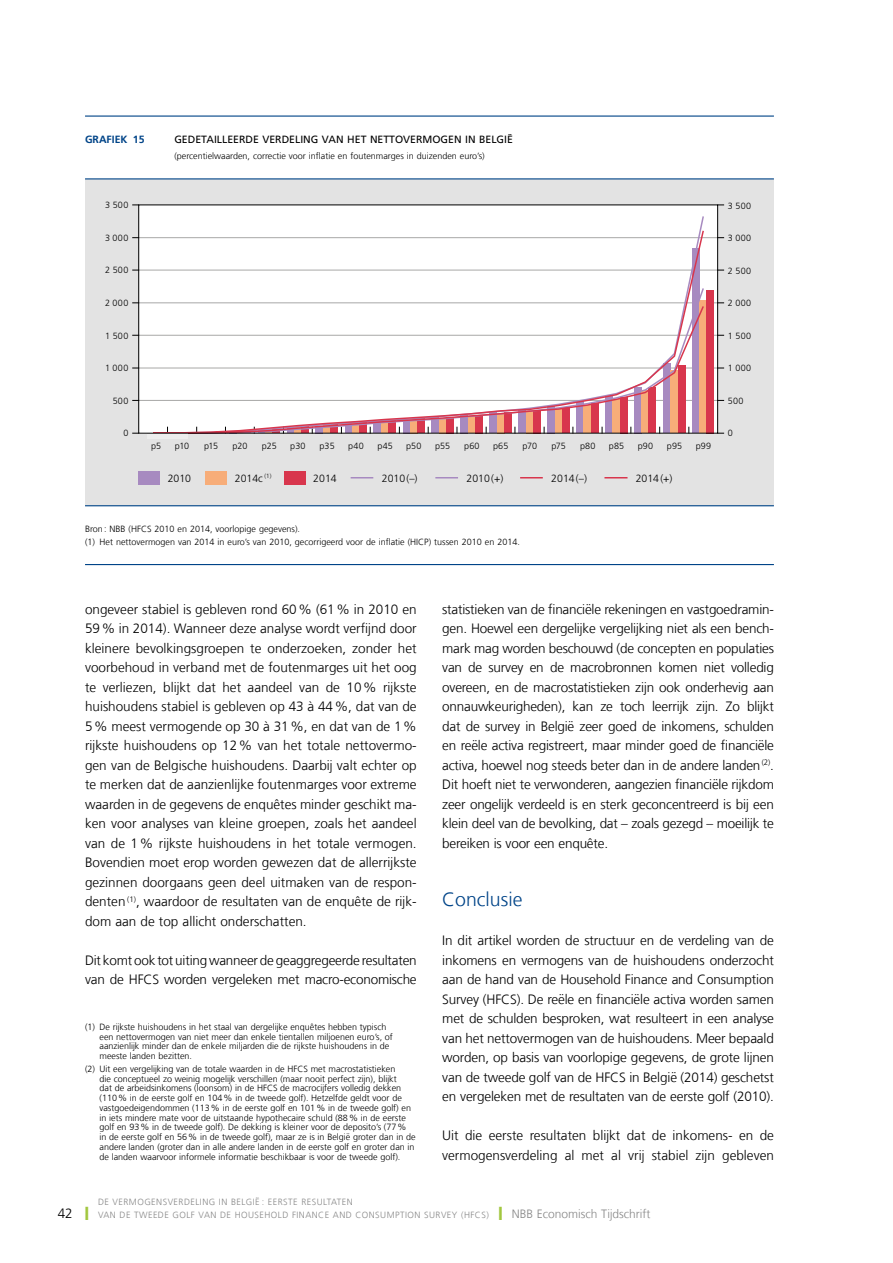
<style>
.page{position:relative;width:893px;height:1263px;background:#fff}
.page>*{position:absolute;margin:0;border:0;box-sizing:border-box;transform-origin:0 0}
.t1{font:300 19.5px "Frutiger LT Com";color:#048}
.t2{font:300 13.5px/19.5px "Frutiger LT Com";letter-spacing:-.01em;color:#000;text-align:justify}
.t3{font:300 12px "Frutiger LT Com";color:#878787}
.t4{font:10.5px "Frutiger LT Com";color:#000}
.t5{font:300 10.5px "Frutiger LT";color:#000}
.t6{font:700 10.5px "Frutiger LT Com";color:#048}
.t7{font:300 9px/9.8px "Frutiger LT Com";color:#000}
.t8{font:300 9px "Frutiger LT";letter-spacing:.02em;color:#000}
.t9{font:300 9px/13.2px "Frutiger LT Com";letter-spacing:.05em;color:#878787}
.s1{color:#a2c740}
.s2{font-size:9px}
</style>
<div class="page">
<div style="left:85px;top:179px;width:689px;height:327px;background:#e3e3e3"></div>
<hr style="left:85px;top:116px;width:689px;height:1px;background:#048">
<hr style="left:85px;top:178px;width:689px;height:1px;background:#048">
<hr style="left:85px;top:505px;width:689px;height:1px;background:#048">
<hr style="left:85px;top:564px;width:689px;height:1px;background:#048">
<div style="left:139px;top:205px;width:579px;height:228px;background:#fff"></div>
<hr style="left:138px;top:237px;width:580px;height:1px;background:#a8a8a7">
<hr style="left:138px;top:270px;width:580px;height:1px;background:#a8a8a7">
<hr style="left:138px;top:302px;width:580px;height:1px;background:#a8a8a7">
<hr style="left:138px;top:335px;width:580px;height:1px;background:#a8a8a7">
<hr style="left:138px;top:368px;width:580px;height:1px;background:#a8a8a7">
<hr style="left:138px;top:400px;width:580px;height:1px;background:#a8a8a7">
<div style="left:700px;top:300px;width:7px;height:133px;background:#f7ad79"></div>
<div style="left:707px;top:290px;width:7px;height:143px;background:#d8364d"></div>
<svg style="left:152px;top:229px;width:553px;height:203px"></svg>
<div style="left:138px;top:471px;width:22px;height:13px;background:#a78ac0"></div>
<div style="left:206px;top:471px;width:21px;height:13px;background:#f7ad79"></div>
<div style="left:284px;top:471px;width:21px;height:13px;background:#d8364d"></div>
<svg style="left:351px;top:477px;width:22px;height:1px"></svg>
<svg style="left:435px;top:477px;width:23px;height:1px"></svg>
<svg style="left:520px;top:477px;width:23px;height:1px"></svg>
<svg style="left:604px;top:477px;width:23px;height:1px"></svg>
<div style="left:148px;top:433px;width:40px;height:5px;background:#ededed"></div>
<div style="left:138px;top:205px;width:580px;height:229px;border:1px solid #000"></div>
<p class="t6" style="left:85px;top:133px;width:61px">GRAFIEK 15</p>
<p class="t4" style="left:174px;top:133px;width:340px">GEDETAILLEERDE VERDELING VAN HET NETTOVERMOGEN IN BELGIË</p>
<p class="t7" style="left:174px;top:151px;width:312px">(percentielwaarden, correctie voor inflatie en foutenmarges in duizenden euro’s)</p>
<p class="t8" style="left:105px;top:200px;width:25px">3 500</p>
<p class="t8" style="left:105px;top:232px;width:25px">3 000</p>
<p class="t8" style="left:105px;top:265px;width:25px">2 500</p>
<p class="t8" style="left:105px;top:298px;width:25px">2 000</p>
<p class="t8" style="left:105px;top:330px;width:25px">1 500</p>
<p class="t8" style="left:105px;top:363px;width:25px">1 000</p>
<p class="t8" style="left:113px;top:395px;width:17px">500</p>
<p class="t8" style="left:123px;top:428px;width:7px">0</p>
<p class="t8" style="left:151px;top:441px;width:12px">p5</p>
<p class="t8" style="left:175px;top:441px;width:16px">p10</p>
<p class="t8" style="left:204px;top:441px;width:16px">p15</p>
<p class="t8" style="left:232px;top:441px;width:17px">p20</p>
<p class="t8" style="left:262px;top:441px;width:17px">p25</p>
<p class="t8" style="left:290px;top:441px;width:17px">p30</p>
<p class="t8" style="left:320px;top:441px;width:17px">p35</p>
<p class="t8" style="left:348px;top:441px;width:17px">p40</p>
<p class="t8" style="left:377px;top:441px;width:17px">p45</p>
<p class="t8" style="left:406px;top:441px;width:17px">p50</p>
<p class="t8" style="left:435px;top:441px;width:16px">p55</p>
<p class="t8" style="left:464px;top:441px;width:17px">p60</p>
<p class="t8" style="left:493px;top:441px;width:17px">p65</p>
<p class="t8" style="left:523px;top:441px;width:16px">p70</p>
<p class="t8" style="left:551px;top:441px;width:16px">p75</p>
<p class="t8" style="left:580px;top:441px;width:17px">p80</p>
<p class="t8" style="left:609px;top:441px;width:17px">p85</p>
<p class="t8" style="left:638px;top:441px;width:17px">p90</p>
<p class="t8" style="left:667px;top:441px;width:17px">p95</p>
<p class="t8" style="left:696px;top:441px;width:17px">p99</p>
<p class="t5" style="left:168px;top:472px;width:25px">2010</p>
<p class="t5" style="left:235px;top:472px;width:38px">2014c <sup>(1)</sup></p>
<p class="t5" style="left:313px;top:472px;width:25px">2014</p>
<p class="t5" style="left:382px;top:472px;width:37px">2010(–)</p>
<p class="t5" style="left:467px;top:472px;width:38px">2010(+)</p>
<p class="t5" style="left:551px;top:472px;width:37px">2014(–)</p>
<p class="t5" style="left:636px;top:472px;width:38px">2014(+)</p>
<p class="t7" style="left:85px;top:522px;width:436px;line-height:13.5px">Bron: NBB (HFCS 2010 en 2014, voorlopige gegevens).<br>(1) Het nettovermogen van 2014 in euro’s van 2010, gecorrigeerd voor de inflatie (HICP) tussen 2010 en 2014.</p>
<p class="t8" style="left:728px;top:200px;width:25px">3 500</p>
<p class="t8" style="left:728px;top:233px;width:25px">3 000</p>
<p class="t8" style="left:728px;top:265px;width:25px">2 500</p>
<p class="t8" style="left:728px;top:298px;width:25px">2 000</p>
<p class="t8" style="left:728px;top:331px;width:25px">1 500</p>
<p class="t8" style="left:728px;top:363px;width:25px">1 000</p>
<p class="t8" style="left:728px;top:396px;width:17px">500</p>
<p class="t8" style="left:728px;top:428px;width:7px">0</p>
<p class="t2" style="left:85px;top:599px;width:333px">ongeveer stabiel is gebleven rond 60% (61% in 2010 en 59% in 2014). Wanneer deze analyse wordt verfijnd door kleinere bevolkingsgroepen te onderzoeken, zonder het voorbehoud in verband met de foutenmarges uit het oog te verliezen, blijkt dat het aandeel van de 10% rijkste huishoudens stabiel is gebleven op 43 à 44%, dat van de 5% meest vermogende op 30 à 31%, en dat van de 1% rijkste huishoudens op 12% van het totale nettovermo&shy;gen van de Belgische huishoudens. Daarbij valt echter op te merken dat de aanzienlijke foutenmarges voor extreme waarden in de gegevens de enquêtes minder geschikt ma&shy;ken voor analyses van kleine groepen, zoals het aandeel van de 1% rijkste huishoudens in het totale vermogen.<br>Bovendien moet erop worden gewezen dat de allerrijkste gezinnen doorgaans geen deel uitmaken van de respon&shy;denten <sup>(1)</sup>, waardoor de resultaten van de enquête de rijk&shy;dom aan de top allicht onderschatten.</p>
<p class="t2" style="left:85px;top:950px;width:333px">Dit komt ook tot uiting wanneer de geaggregeerde resultaten van de HFCS worden vergeleken met macro-economische</p>
<p class="t7" style="left:99px;top:1022px;width:295px;text-indent:-14px">(1) De rijkste huishoudens in het staal van dergelijke enquêtes hebben typisch een nettovermogen van niet meer dan enkele tientallen miljoenen euro’s, of aanzienlijk minder dan de enkele miljarden die de rijkste huishoudens in de meeste landen bezitten.</p>
<p class="t7" style="left:99px;top:1064px;width:318px;text-indent:-14px">(2) Uit een vergelijking van de totale waarden in de HFCS met macrostatistieken<br>die conceptueel zo weinig mogelijk verschillen (maar nooit perfect zijn), blijkt<br>dat de arbeidsinkomens (loonsom) in de HFCS de macrocijfers volledig dekken (110% in de eerste golf en 104% in de tweede golf). Hetzelfde geldt voor de vastgoedeigendommen (113% in de eerste golf en 101% in de tweede golf) en in iets mindere mate voor de uitstaande hypothecaire schuld (88% in de eerste golf en 93% in de tweede golf). De dekking is kleiner voor de deposito’s (77% in de eerste golf en 56% in de tweede golf), maar ze is in België groter dan in de andere landen (groter dan in alle andere landen in de eerste golf en groter dan in de landen waarvoor informele informatie beschikbaar is voor de tweede golf).</p>
<p class="t2" style="left:442px;top:599px;width:333px">statistieken van de financiële rekeningen en vastgoedramin&shy;gen. Hoewel een dergelijke vergelijking niet als een bench&shy;mark mag worden beschouwd (de concepten en populaties van de survey en de macrobronnen komen niet volledig overeen, en de macrostatistieken zijn ook onderhevig aan onnauwkeurigheden), kan ze toch leerrijk zijn. Zo blijkt dat de survey in België zeer goed de inkomens, schulden en reële activa registreert, maar minder goed de financiële activa, hoewel nog steeds beter dan in de andere landen <sup>(2)</sup>.<br>Dit hoeft niet te verwonderen, aangezien financiële rijkdom zeer ongelijk verdeeld is en sterk geconcentreerd is bij een klein deel van de bevolking, dat – zoals gezegd – moeilijk te bereiken is voor een enquête.</p>
<h1 class="t1" style="left:442px;top:887px;width:82px">Conclusie</h1>
<p class="t2" style="left:442px;top:930px;width:333px">In dit artikel worden de structuur en de verdeling van de inkomens en vermogens van de huishoudens onderzocht aan de hand van de Household Finance and Consumption Survey (HFCS). De reële en financiële activa worden samen met de schulden besproken, wat resulteert in een analyse van het nettovermogen van de huishoudens. Meer bepaald worden, op basis van voorlopige gegevens, de grote lijnen van de tweede golf van de HFCS in België (2014) geschetst en vergeleken met de resultaten van de eerste golf (2010).</p>
<p class="t2" style="left:442px;top:1125px;width:333px">Uit die eerste resultaten blijkt dat de inkomens- en de vermogensverdeling al met al vrij stabiel zijn gebleven</p>
<p class="t2" style="left:58px;top:1203px;width:17px">42</p>
<p class="t9" style="left:85px;top:1195px;width:269px;text-indent:4px">De vermogensverdeling in België : eerste resultaten <span class="s1">❙</span> van</p>
<p class="t9" style="left:120px;top:1208px;width:22px">de tweede</p>
<p class="t9" style="left:173px;top:1208px;width:7px">golf</p>
<p class="t9" style="left:199px;top:1208px;width:7px">van</p>
<p class="t9" style="left:220px;top:1208px;width:28px">de Household</p>
<p class="t9" style="left:292px;top:1208px;width:11px">Finance</p>
<p class="t9" style="left:333px;top:1208px;width:8px">and</p>
<p class="t9" style="left:355px;top:1208px;width:14px">Consumption</p>
<p class="t9" style="left:424px;top:1208px;width:12px">Survey</p>
<p class="t3" style="left:461px;top:1206px;width:191px"><span class="s2">(HFCS)</span> <span class="s1">❙</span> NBB Economisch Tijdschrift</p>
</div>
